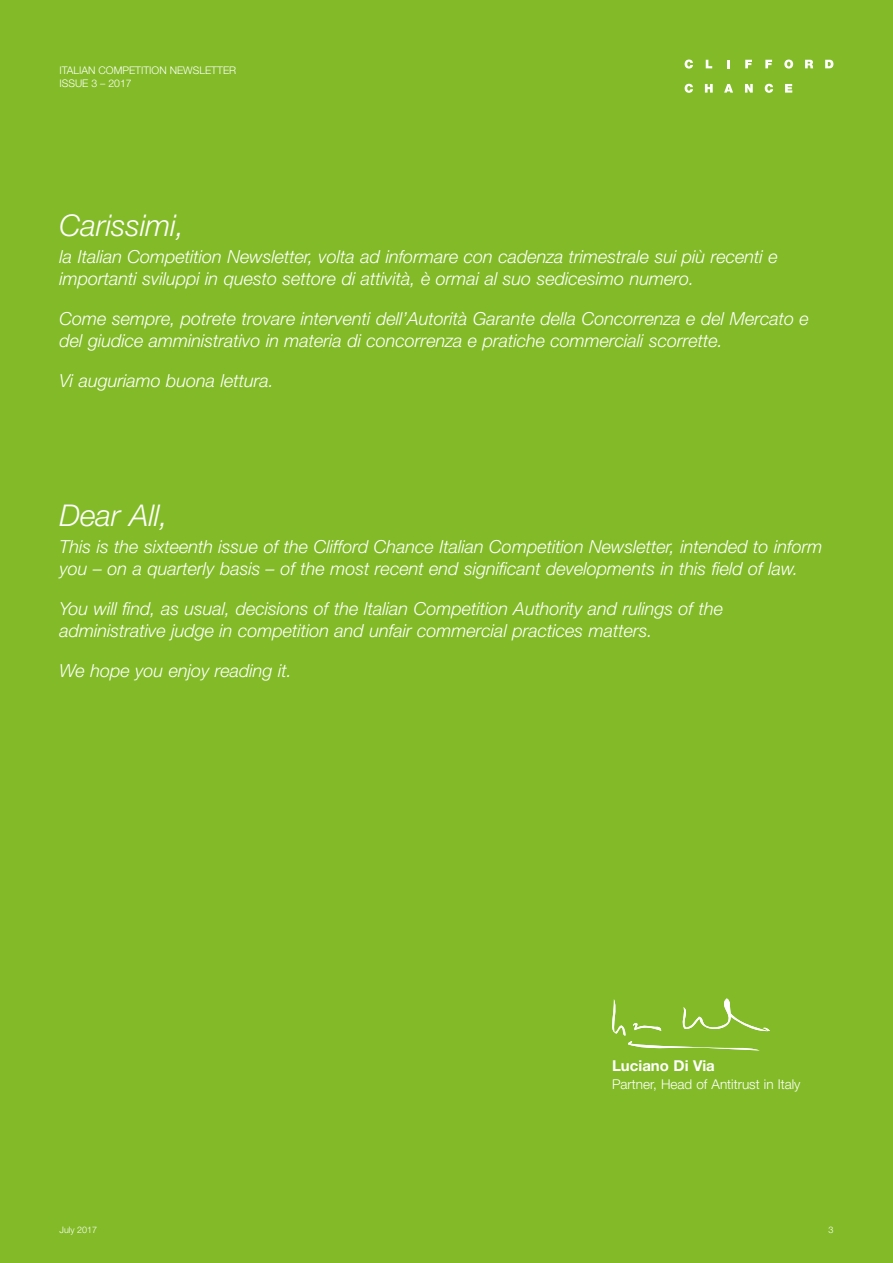
<style>
.page{position:relative;width:893px;height:1263px;background:#82bb27}
.page>*{position:absolute;margin:0;border:0;box-sizing:border-box;transform-origin:0 0}
._02__Heading_1{font:italic 300 30px "Helvetica Neue LT";color:#fff}
._05__Body_Text_4MM{font:italic 300 18px/22.5px "Helvetica Neue LT";color:#fff}
._05__Body_Text_4MM-2{font:700 15px "Helvetica Neue LT";color:#fff}
._05__Body_Text_4MM-3{font:300 13.5px "Helvetica Neue LT";color:#fff}
.t1{font:300 10.5px/13.5px "Helvetica Neue LT";color:#fff}
.t2{font:300 9px "Helvetica Neue LT";color:#fff}
</style>
<div class="page">
<svg style="left:685px;top:60px;width:8px;height:9px"></svg>
<svg style="left:706px;top:60px;width:6px;height:8px"></svg>
<svg style="left:727px;top:60px;width:2px;height:8px"></svg>
<svg style="left:745px;top:60px;width:7px;height:8px"></svg>
<svg style="left:765px;top:60px;width:7px;height:8px"></svg>
<svg style="left:784px;top:60px;width:9px;height:9px"></svg>
<svg style="left:805px;top:60px;width:8px;height:8px"></svg>
<svg style="left:825px;top:60px;width:8px;height:8px"></svg>
<svg style="left:685px;top:84px;width:8px;height:9px"></svg>
<svg style="left:705px;top:84px;width:8px;height:9px"></svg>
<svg style="left:724px;top:84px;width:9px;height:9px"></svg>
<svg style="left:745px;top:84px;width:8px;height:9px"></svg>
<svg style="left:765px;top:84px;width:8px;height:9px"></svg>
<svg style="left:785px;top:84px;width:7px;height:9px"></svg>
<svg style="left:612px;top:998px;width:158px;height:52px"></svg>
<p class="t1" style="left:60px;top:63px;width:178px">ITALIAN COMPETITION NEWSLETTER<br>ISSUE 3 – 2017</p>
<p class="_02__Heading_1" style="left:60px;top:208px;width:126px">Carissimi,</p>
<p class="_05__Body_Text_4MM" style="left:60px;top:245px;width:720px">la Italian Competition Newsletter, volta ad informare con cadenza trimestrale sui più recenti e importanti sviluppi in questo settore di attività, è ormai al suo sedicesimo numero.</p>
<p class="_05__Body_Text_4MM" style="left:60px;top:307px;width:751px">Come sempre, potrete trovare interventi dell’Autorità Garante della Concorrenza e del Mercato e del giudice amministrativo in materia di concorrenza e pratiche commerciali scorrette.</p>
<p class="_05__Body_Text_4MM" style="left:60px;top:369px;width:216px">Vi auguriamo buona lettura.</p>
<p class="_02__Heading_1" style="left:60px;top:497px;width:110px">Dear All,</p>
<p class="_05__Body_Text_4MM" style="left:60px;top:535px;width:764px">This is the sixteenth issue of the Clifford Chance Italian Competition Newsletter, intended to inform you – on a quarterly basis – of the most recent end significant developments in this field of law.</p>
<p class="_05__Body_Text_4MM" style="left:60px;top:597px;width:665px">You will find, as usual, decisions of the Italian Competition Authority and rulings of the administrative judge in competition and unfair commercial practices matters.</p>
<p class="_05__Body_Text_4MM" style="left:60px;top:659px;width:234px">We hope you enjoy reading it.</p>
<p class="_05__Body_Text_4MM-2" style="left:612px;top:1056px;width:104px">Luciano Di Via</p>
<p class="_05__Body_Text_4MM-3" style="left:612px;top:1076px;width:190px">Partner, Head of Antitrust in Italy</p>
<p class="t2" style="left:60px;top:1224px;width:39px">July 2017</p>
<p class="t2" style="left:828px;top:1224px;width:7px">3</p>
</div>
